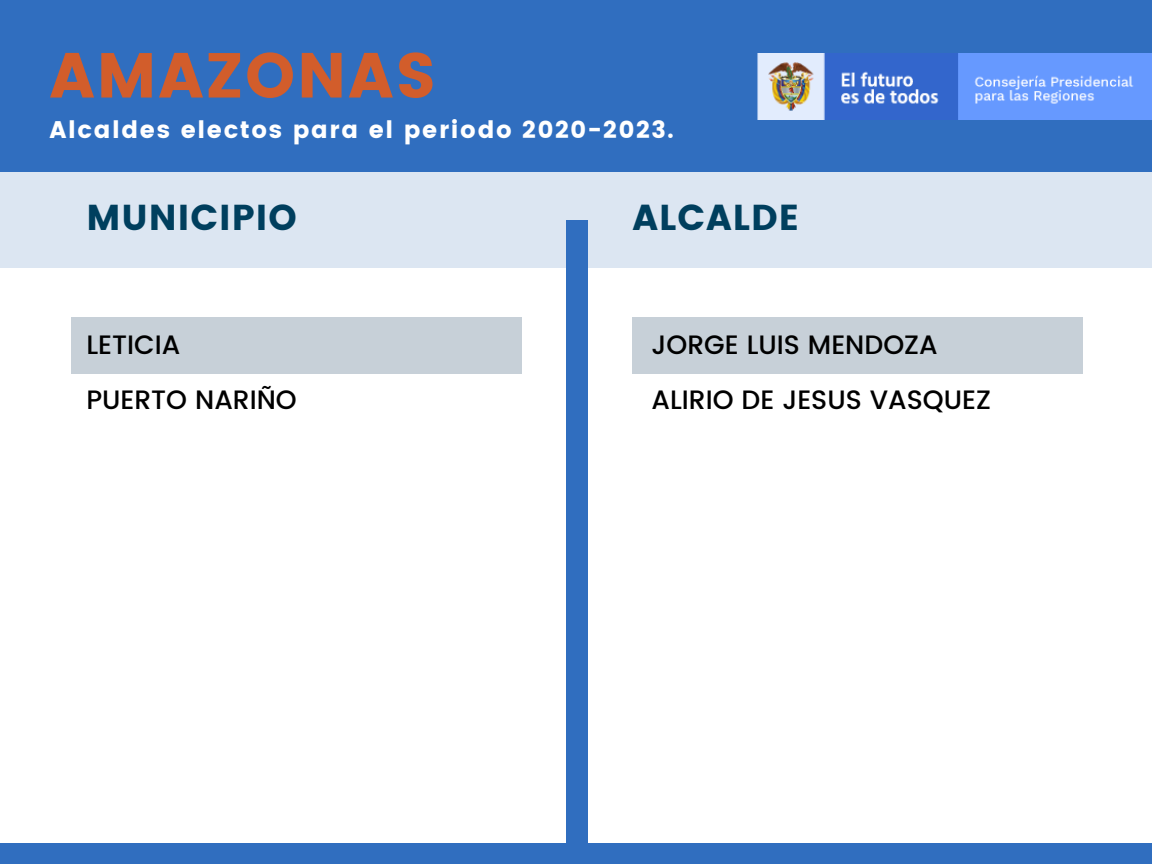
<style>
.page{position:relative;width:1152px;height:864px;background:#fff}
.page>*{position:absolute;margin:0;border:0;box-sizing:border-box;transform-origin:0 0}
.t1{font:63.45px "Poppins";letter-spacing:.03em;color:#d25d2b}
.t2{font:36px "Poppins";letter-spacing:.03em;color:#003f5e}
.t3{font:500 26.55px/55.1px "Poppins";color:#000}
.t4{font:24px "Poppins";letter-spacing:.07em;color:#fff}
</style>
<div class="page">
<div style="left:0;top:0;width:1152px;height:172px;background:#306ebf"></div>
<div style="left:0;top:172px;width:1152px;height:96px;background:#dce6f2"></div>
<div style="left:567px;top:220px;width:21px;height:644px;background:#306ebf"></div>
<div style="left:0;top:844px;width:1152px;height:20px;background:#306ebf"></div>
<div style="left:71px;top:317px;width:451px;height:57px;background:#c7d0d8"></div>
<div style="left:632px;top:317px;width:451px;height:57px;background:#c7d0d8"></div>
<img style="left:758px;top:53px;width:394px;height:67px">
<h1 class="t1" style="left:49px;top:39px;width:388px">AMAZONAS</h1>
<p class="t4" style="left:49px;top:116px;width:626px">Alcaldes electos para el periodo 2020-2023.</p>
<h2 class="t2" style="left:86px;top:197px;width:212px">MUNICIPIO</h2>
<h2 class="t2" style="left:632px;top:197px;width:169px">ALCALDE</h2>
<p class="t3" style="left:86px;top:317px;width:212px">LETICIA<br>PUERTO NARIÑO</p>
<p class="t3" style="left:652px;top:317px;width:341px">JORGE LUIS MENDOZA<br>ALIRIO DE JESUS VASQUEZ</p>
</div>
